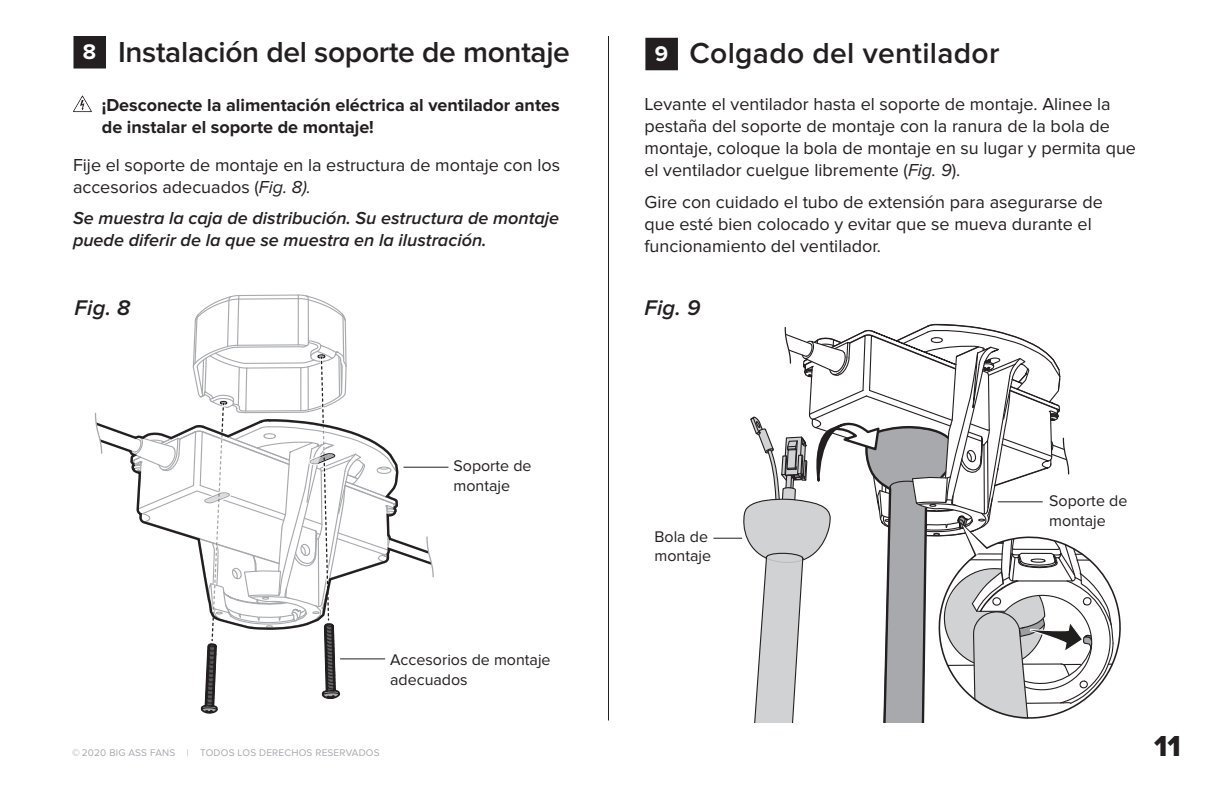
<style>
.page{position:relative;width:1224px;height:792px;background:#fff}
.page>*{position:absolute;margin:0;border:0;box-sizing:border-box;transform-origin:0 0}
.t1{font:600 30px "Proxima Nova";letter-spacing:-.01em;color:#231f20}
.t2{font:600 30px "Proxima Nova";letter-spacing:.01em;color:#231f20}
.t3{font:30px "Proxima Nova Extrabld";color:#231f20}
.t4{font:italic 600 22px "Proxima Nova";letter-spacing:.01em;color:#231f20}
.t5{font:700 22px "Proxima Nova";color:#fff}
.t6{font:18px/22px "Proxima Nova";color:#231f20}
.t7{font:italic 600 18px/22px "Proxima Nova";color:#231f20}
.t8{font:700 18px/22px "Proxima Nova";color:#231f20}
.t9{font:16px/20px "Proxima Nova";color:#231f20}
.t10{font:10px "Proxima Nova";letter-spacing:.02em;color:#a8a9ad}
.s1{font-style:italic}
.s2{font-weight:700;font-size:22px;color:#fff}
</style>
<div class="page">
<hr style="left:608px;top:36px;width:1px;height:684px;background:#231f20">
<svg style="left:94px;top:295px;width:355px;height:419px"></svg>
<div style="left:75px;top:38px;width:29px;height:29px;background:#231f20"></div>
<div style="left:73px;top:36px;width:33px;height:33px;border:4px solid #231f20"></div>
<hr style="left:340px;top:658px;width:45px;height:1px;background:#231f20">
<hr style="left:403px;top:467px;width:45px;height:1px;background:#231f20">
<div style="left:647px;top:40px;width:29px;height:28px;background:#231f20"></div>
<div style="left:645px;top:38px;width:33px;height:32px;border:4px solid #231f20"></div>
<svg style="left:713px;top:323px;width:408px;height:400px"></svg>
<svg style="left:73px;top:96px;width:19px;height:16px"></svg>
<h1 class="t1" style="left:118px;top:34px;width:454px">Instalación del soporte de montaje</h1>
<p class="t8" style="left:102px;top:94px;width:459px">¡Desconecte la alimentación eléctrica al ventilador antes de instalar el soporte de montaje!</p>
<p class="t6" style="left:73px;top:154px;width:489px">Fije el soporte de montaje en la estructura de montaje con los accesorios adecuados (<span class="s1">Fig. 8).</span></p>
<p class="t7" style="left:73px;top:207px;width:488px">Se muestra la caja de distribución. Su estructura de montaje puede diferir de la que se muestra en la ilustración.</p>
<p class="t5" style="left:83px;top:39px;width:15px">8</p>
<p class="t4" style="left:75px;top:296px;width:57px">Fig. 8</p>
<p class="t9" style="left:453px;top:456px;width:80px">Soporte de montaje</p>
<p class="t9" style="left:390px;top:650px;width:162px">Accesorios de montaje adecuados</p>
<p class="t10" style="left:72px;top:747px;width:309px">© 2020 BIG ASS FANS | TODOS LOS DERECHOS RESERVADOS</p>
<h1 class="t2" style="left:655px;top:36px;width:346px"><span class="s2">9</span> Colgado del ventilador</h1>
<p class="t6" style="left:644px;top:94px;width:493px">Levante el ventilador hasta el soporte de montaje. Alinee la pestaña del soporte de montaje con la ranura de la bola de montaje, coloque la bola de montaje en su lugar y permita que el ventilador cuelgue libremente (<span class="s1">Fig. 9</span>).</p>
<p class="t6" style="left:644px;top:192px;width:460px">Gire con cuidado el tubo de extensión para asegurarse de que esté bien colocado y evitar que se mueva durante el funcionamiento del ventilador.</p>
<p class="t4" style="left:644px;top:296px;width:57px">Fig. 9</p>
<p class="t9" style="left:654px;top:527px;width:58px;line-height:19.2px">Bola de montaje</p>
<p class="t9" style="left:1049px;top:491px;width:80px">Soporte de montaje</p>
<h1 class="t3" style="left:1154px;top:728px;width:28px">11</h1>
</div>
